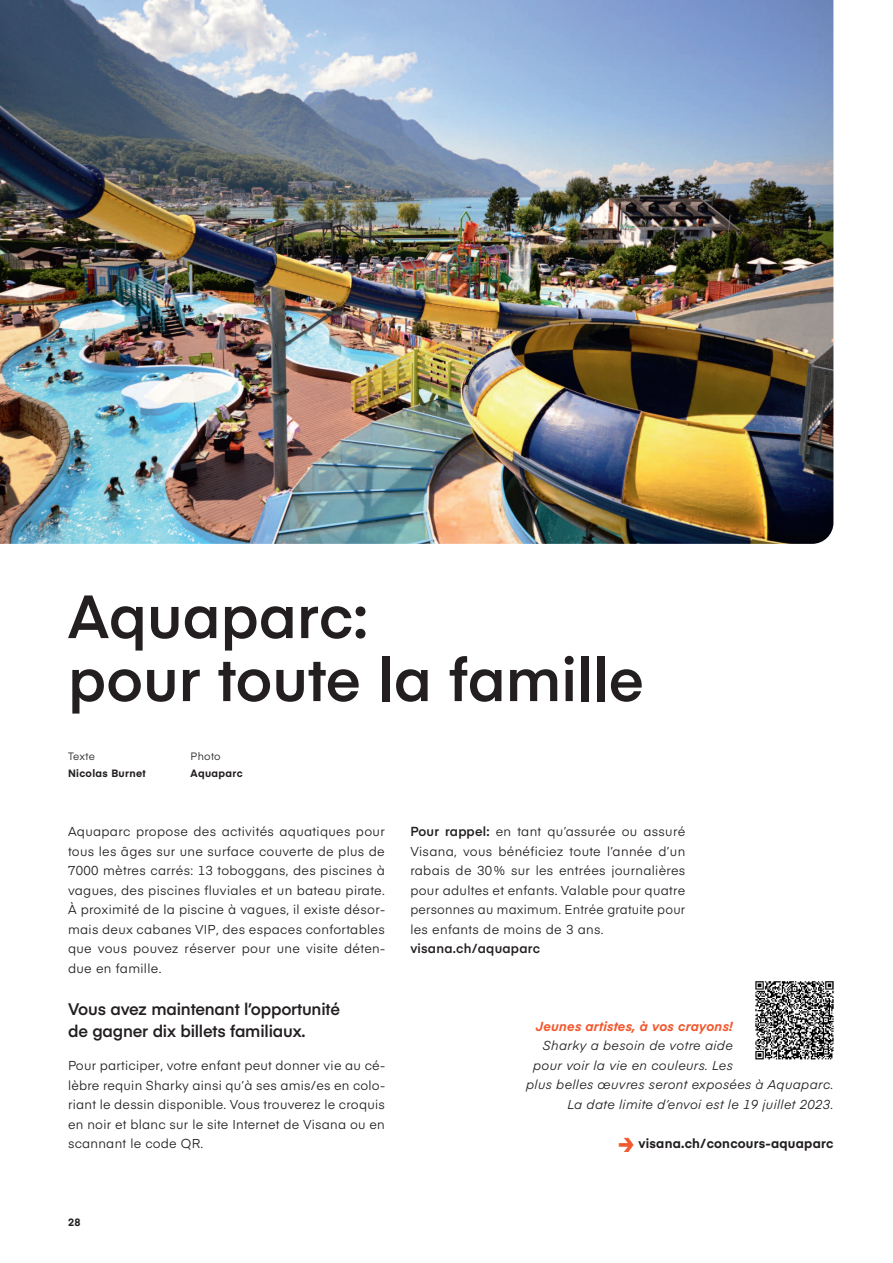
<style>
.page{position:relative;width:893px;height:1263px;background:#fff}
.page>*{position:absolute;margin:0;border:0;box-sizing:border-box;transform-origin:0 0}
.t1{font:600 60px/63px "Eina 03";color:#231f20}
.t2{font:600 16.5px/22.5px "Eina 03";letter-spacing:-.01em;color:#231f20}
.t3{font:700 12.9px "Eina 03";letter-spacing:.015em;color:#231f20}
.t4{font:italic 700 12.9px "Eina 03";letter-spacing:.015em;color:#f1592f}
.t5{font:600 12.9px "Eina 03";letter-spacing:.015em;color:#231f20}
.t6{font:12.75px/19.5px "Eina 03";letter-spacing:.02em;color:#231f20;text-align:justify}
.t7{font:italic 12.75px "Eina 03";letter-spacing:.025em;color:#231f20}
.t8{font:700 10.5px "Eina 03";letter-spacing:.03em;color:#231f20}
.t9{font:10.5px "Eina 03";letter-spacing:.025em;color:#231f20}
.s1{font-weight:600;font-size:12.9px}
.s2{font-size:27px;color:#f1592f}
</style>
<div class="page">
<img style="left:0;top:0;width:833px;height:544px">
<img style="left:755px;top:981px;width:78px;height:78px">
<h1 class="t1" style="left:68px;top:591px;width:577px">Aquaparc:<br>pour toute la famille</h1>
<p class="t9" style="left:68px;top:753px;width:28px">Texte</p>
<p class="t8" style="left:68px;top:769px;width:79px">Nicolas Burnet</p>
<p class="t9" style="left:191px;top:753px;width:32px">Photo</p>
<p class="t8" style="left:191px;top:769px;width:54px">Aquaparc</p>
<p class="t6" style="left:68px;top:823px;width:319px">Aquaparc propose des activités aquatiques pour tous les âges sur une surface couverte de plus de 7000 mètres carrés: 13 toboggans, des piscines à vagues, des piscines fluviales et un bateau pirate.<br>À proximité de la piscine à vagues, il existe désor&shy;mais deux cabanes VIP, des espaces confortables que vous pouvez réserver pour une visite déten&shy;due en famille.</p>
<p class="t2" style="left:68px;top:999px;width:273px">Vous avez maintenant l’opportunité de gagner dix billets familiaux.</p>
<p class="t6" style="left:68px;top:1057px;width:319px">Pour participer, votre enfant peut donner vie au cé&shy;lèbre requin Sharky ainsi qu’à ses amis/es en colo&shy;riant le dessin disponible. Vous trouverez le croquis en noir et blanc sur le site Internet de Visana ou en scannant le code QR.</p>
<p class="t6" style="left:410px;top:823px;width:276px"><span class="s1">Pour rappel:</span> en tant qu’assurée ou assuré Visana, vous bénéficiez toute l’année d’un rabais de 30% sur les entrées journalières pour adultes et enfants. Valable pour quatre personnes au maximum. Entrée gratuite pour les enfants de moins de 3 ans.</p>
<p class="t5" style="left:410px;top:944px;width:131px">visana.ch/aquaparc</p>
<p class="t4" style="left:536px;top:1022px;width:199px">Jeunes artistes, à vos crayons!</p>
<p class="t7" style="left:543px;top:1041px;width:192px">Sharky a besoin de votre aide</p>
<p class="t7" style="left:533px;top:1061px;width:201px">pour voir la vie en couleurs. Les</p>
<p class="t7" style="left:526px;top:1080px;width:309px">plus belles œuvres seront exposées à Aquaparc.</p>
<p class="t7" style="left:567px;top:1100px;width:267px">La date limite d’envoi est le 19 juillet 2023.</p>
<p class="t3" style="left:618px;top:1139px;width:217px"><span class="s2">≥</span> visana.ch/concours-aquaparc</p>
<p class="t8" style="left:68px;top:1219px;width:14px">28</p>
</div>
